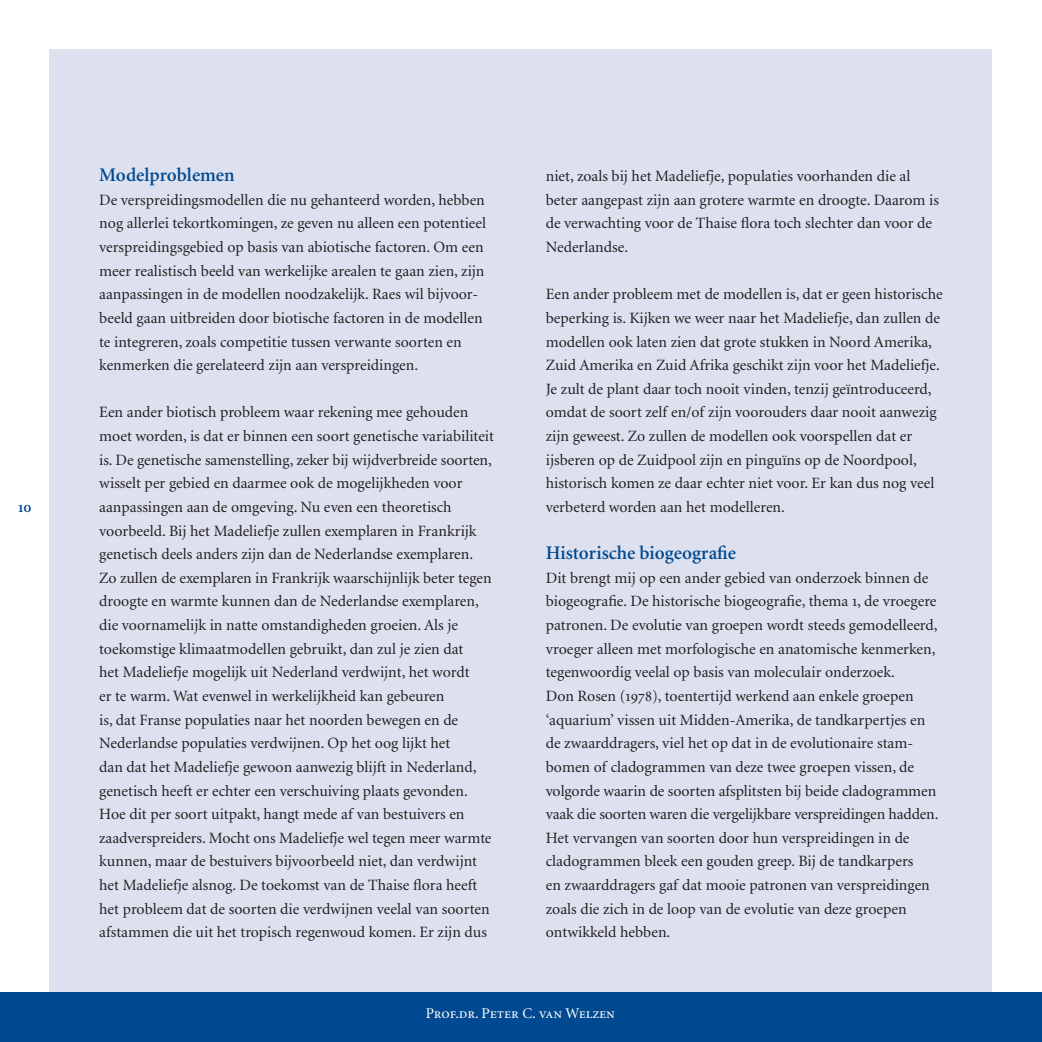
<style>
.page{position:relative;width:1042px;height:1042px;background:#fff}
.page>*{position:absolute;margin:0;border:0;box-sizing:border-box;transform-origin:0 0}
.lopend{font:600 19.25px "Minion";color:#014990}
.lopend-2{font:15.75px/23.6px "Minion";color:#231f20}
.t1{font:15.75px "Minion Semibold SC";color:#014990}
.t2{font:14.88px "Minion Regular SC";letter-spacing:-.005em;color:#fff}
.s1{font-family:"Minion Regular SC"}
</style>
<div class="page">
<div style="left:50px;top:50px;width:942px;height:992px;background:#dde1ef"></div>
<div style="left:0;top:992px;width:1042px;height:50px;background:#014990"></div>
<p class="t1" style="left:18px;top:499px;width:15px">10</p>
<p class="lopend" style="left:99px;top:165px;width:137px">Modelproblemen</p>
<p class="lopend-2" style="left:99px;top:188px;width:388px">De verspreidingsmodellen die nu gehanteerd worden, hebben nog allerlei tekortkomingen, ze geven nu alleen een potentieel verspreidingsgebied op basis van abiotische factoren. Om een meer realistisch beeld van werkelijke arealen te gaan zien, zijn aanpassingen in de modellen noodzakelijk. Raes wil bijvoor&shy;beeld gaan uitbreiden door biotische factoren in de modellen te integreren, zoals competitie tussen verwante soorten en kenmerken die gerelateerd zijn aan verspreidingen.</p>
<p class="lopend-2" style="left:99px;top:401px;width:396px">Een ander biotisch probleem waar rekening mee gehouden moet worden, is dat er binnen een soort genetische variabiliteit is. De genetische samenstelling, zeker bij wijdverbreide soorten, wisselt per gebied en daarmee ook de mogelijkheden voor aanpassingen aan de omgeving. Nu even een theoretisch voorbeeld. Bij het Madeliefje zullen exemplaren in Frankrijk genetisch deels anders zijn dan de Nederlandse exemplaren.<br>Zo zullen de exemplaren in Frankrijk waarschijnlijk beter tegen droogte en warmte kunnen dan de Nederlandse exemplaren, die voornamelijk in natte omstandigheden groeien. Als je toekomstige klimaatmodellen gebruikt, dan zul je zien dat<br>het Madeliefje mogelijk uit Nederland verdwijnt, het wordt<br>er te warm. Wat evenwel in werkelijkheid kan gebeuren<br>is, dat Franse populaties naar het noorden bewegen en de Nederlandse populaties verdwijnen. Op het oog lijkt het<br>dan dat het Madeliefje gewoon aanwezig blijft in Nederland, genetisch heeft er echter een verschuiving plaats gevonden.<br>Hoe dit per soort uitpakt, hangt mede af van bestuivers en zaadverspreiders. Mocht ons Madeliefje wel tegen meer warmte kunnen, maar de bestuivers bijvoorbeeld niet, dan verdwijnt het Madeliefje alsnog. De toekomst van de Thaise flora heeft het probleem dat de soorten die verdwijnen veelal van soorten afstammen die uit het tropisch regenwoud komen. Er zijn dus</p>
<p class="lopend-2" style="left:546px;top:165px;width:395px">niet, zoals bij het Madeliefje, populaties voorhanden die al beter aangepast zijn aan grotere warmte en droogte. Daarom is de verwachting voor de Thaise flora toch slechter dan voor de Nederlandse.</p>
<p class="lopend-2" style="left:546px;top:283px;width:398px">Een ander probleem met de modellen is, dat er geen historische beperking is. Kijken we weer naar het Madeliefje, dan zullen de modellen ook laten zien dat grote stukken in Noord Amerika, Zuid Amerika en Zuid Afrika geschikt zijn voor het Madeliefje.<br>Je zult de plant daar toch nooit vinden, tenzij geïntroduceerd, omdat de soort zelf en/of zijn voorouders daar nooit aanwezig zijn geweest. Zo zullen de modellen ook voorspellen dat er ijsberen op de Zuidpool zijn en pinguïns op de Noordpool, historisch komen ze daar echter niet voor. Er kan dus nog veel verbeterd worden aan het modelleren.</p>
<p class="lopend" style="left:546px;top:543px;width:192px">Historische biogeografie</p>
<p class="lopend-2" style="left:546px;top:566px;width:394px">Dit brengt mij op een ander gebied van onderzoek binnen de biogeografie. De historische biogeografie, thema <span class="s1">1</span>, de vroegere patronen. De evolutie van groepen wordt steeds gemodelleerd, vroeger alleen met morfologische en anatomische kenmerken, tegenwoordig veelal op basis van moleculair onderzoek.<br>Don Rosen (<span class="s1">1978</span>), toentertijd werkend aan enkele groepen ‘aquarium’ vissen uit Midden-Amerika, de tandkarpertjes en de zwaarddragers, viel het op dat in de evolutionaire stam&shy;bomen of cladogrammen van deze twee groepen vissen, de volgorde waarin de soorten afsplitsten bij beide cladogrammen vaak die soorten waren die vergelijkbare verspreidingen hadden.<br>Het vervangen van soorten door hun verspreidingen in de cladogrammen bleek een gouden greep. Bij de tandkarpers<br>en zwaarddragers gaf dat mooie patronen van verspreidingen zoals die zich in de loop van de evolutie van deze groepen ontwikkeld hebben.</p>
<p class="t2" style="left:426px;top:1006px;width:191px">Prof.dr. Peter C. van Welzen</p>
</div>
